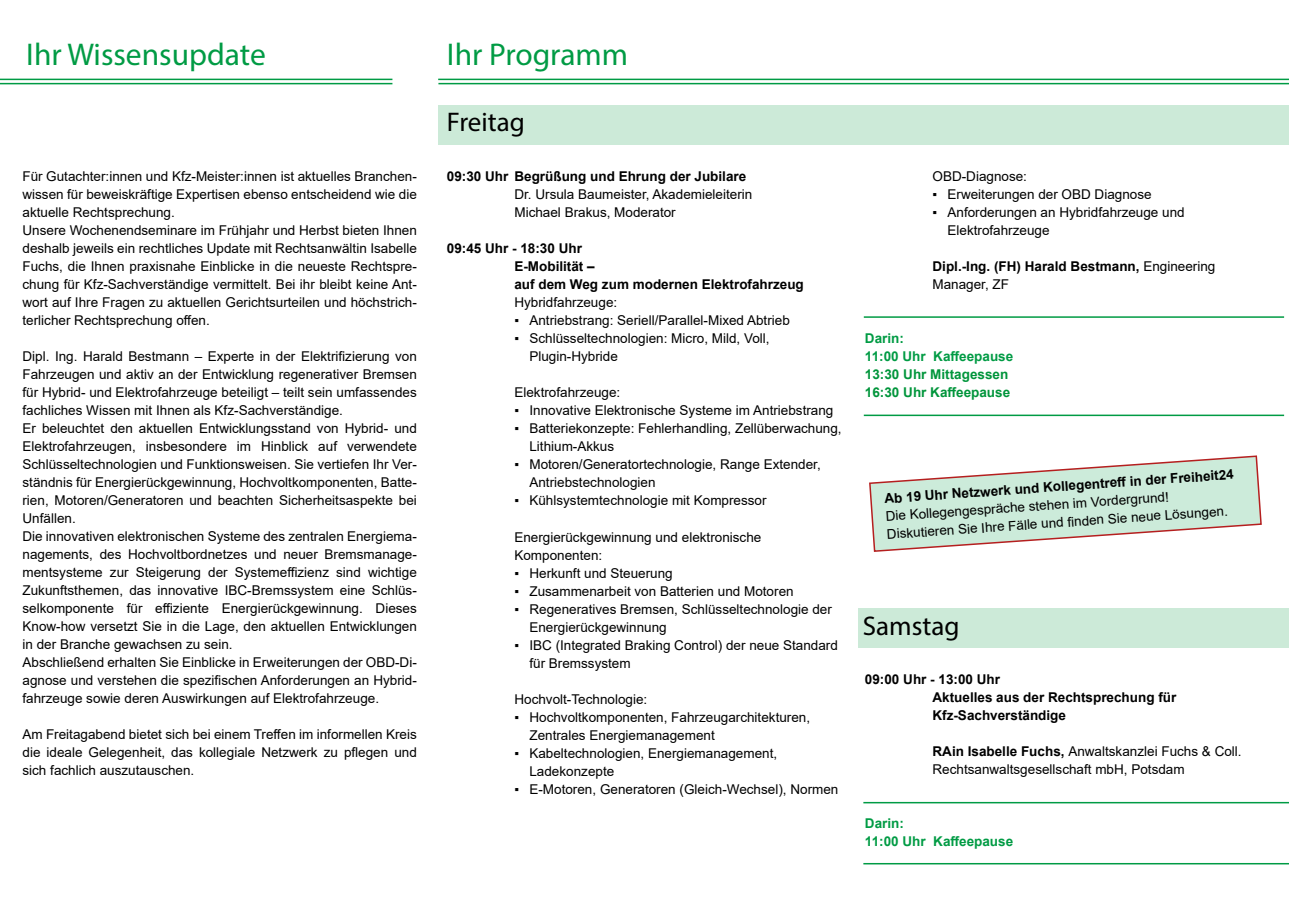
<style>
.page{position:relative;width:1289px;height:919px;background:#fff}
.page>*{position:absolute;margin:0;border:0;box-sizing:border-box;transform-origin:0 0}
.t1{font:31.5px "Myriad Pro";color:#009b44}
.t2{font:27px "Myriad Pro";color:#000}
.t3{font:13.5px/18px "Arial";color:#000}
.t4{font:700 13.5px/18px "Arial";color:#000}
.t5{font:700 13.5px/18px "Arial";color:#009b44}
.t6{font:700 13.5px/18px "Arial";color:#00953b}
.s1{font-weight:400}
.s2{font-weight:700}
</style>
<div class="page">
<hr style="left:0;top:79px;width:392px;height:1px;background:#009b44">
<hr style="left:0;top:83px;width:392px;height:1px;background:#009b44">
<hr style="left:438px;top:79px;width:850px;height:1px;background:#009b44">
<hr style="left:438px;top:83px;width:850px;height:1px;background:#009b44">
<div style="left:438px;top:105px;width:850px;height:40px;background:#ccead8"></div>
<div style="left:858px;top:608px;width:430px;height:39px;background:#ccead8"></div>
<svg style="left:869px;top:455px;width:393px;height:97px"></svg>
<hr style="left:863px;top:801px;width:425px;height:2px;background:#009b44">
<hr style="left:863px;top:862px;width:425px;height:2px;background:#009b44">
<hr style="left:863px;top:316px;width:420px;height:2px;background:#009b44">
<hr style="left:863px;top:414px;width:420px;height:2px;background:#009b44">
<h1 class="t1" style="left:26px;top:35px;width:241px">Ihr Wissensupdate</h1>
<h1 class="t1" style="left:447px;top:35px;width:183px">Ihr Programm</h1>
<p class="t3" style="left:22px;top:167px;width:396px">Für Gutachter:innen und Kfz-Meister:innen ist aktuelles Branchen&shy;wissen für beweiskräftige Expertisen ebenso entscheidend wie die aktuelle Rechtsprechung.<br>Unsere Wochenendseminare im Frühjahr und Herbst bieten Ihnen deshalb jeweils ein rechtliches Update mit Rechtsanwältin Isabelle Fuchs, die Ihnen praxisnahe Einblicke in die neueste Rechtspre&shy;chung für Kfz-Sachverständige vermittelt. Bei ihr bleibt keine Ant&shy;wort auf Ihre Fragen zu aktuellen Gerichtsurteilen und höchstrich&shy;terlicher Rechtsprechung offen.</p>
<p class="t3" style="left:22px;top:347px;width:396px">Dipl. Ing. Harald Bestmann – Experte in der Elektrifizierung von Fahrzeugen und aktiv an der Entwicklung regenerativer Bremsen für Hybrid- und Elektrofahrzeuge beteiligt – teilt sein umfassendes fachliches Wissen mit Ihnen als Kfz-Sachverständige.<br>Er beleuchtet den aktuellen Entwicklungsstand von Hybrid- und Elektrofahrzeugen, insbesondere im Hinblick auf verwendete Schlüsseltechnologien und Funktionsweisen. Sie vertiefen Ihr Ver&shy;ständnis für Energierückgewinnung, Hochvoltkomponenten, Batte&shy;rien, Motoren/Generatoren und beachten Sicherheitsaspekte bei Unfällen.<br>Die innovativen elektronischen Systeme des zentralen Energiema&shy;nagements, des Hochvoltbordnetzes und neuer Bremsmanage&shy;mentsysteme zur Steigerung der Systemeffizienz sind wichtige Zukunftsthemen, das innovative IBC-Bremssystem eine Schlüs&shy;selkomponente für effiziente Energierückgewinnung. Dieses Know-how versetzt Sie in die Lage, den aktuellen Entwicklungen in der Branche gewachsen zu sein.<br>Abschließend erhalten Sie Einblicke in Erweiterungen der OBD-Di&shy;agnose und verstehen die spezifischen Anforderungen an Hybrid&shy;fahrzeuge sowie deren Auswirkungen auf Elektrofahrzeuge.</p>
<p class="t3" style="left:22px;top:725px;width:396px;text-align:justify">Am Freitagabend bietet sich bei einem Treffen im informellen Kreis die ideale Gelegenheit, das kollegiale Netzwerk zu pflegen und sich fachlich auszutauschen.</p>
<h2 class="t2" style="left:447px;top:106px;width:79px">Freitag</h2>
<p class="t4" style="left:447px;top:168px;width:301px">09:30 Uhr Begrüßung und Ehrung der Jubilare</p>
<p class="t3" style="left:514px;top:185px;width:239px">Dr. Ursula Baumeister, Akademieleiterin<br>Michael Brakus, Moderator</p>
<p class="t4" style="left:514px;top:240px;width:291px;text-indent:-68px">09:45 Uhr - 18:30 Uhr<br>E-Mobilität –<br>auf dem Weg zum modernen Elektrofahrzeug</p>
<p class="t3" style="left:514px;top:293px;width:104px">Hybridfahrzeuge:</p>
<p class="t3" style="left:514px;top:311px;width:277px">▪ Antriebstrang: Seriell/Parallel-Mixed Abtrieb</p>
<p class="t3" style="left:529px;top:329px;width:242px;text-indent:-15px">▪ Schlüsseltechnologien: Micro, Mild, Voll,<br>Plugin-Hybride</p>
<p class="t3" style="left:514px;top:383px;width:107px">Elektrofahrzeuge:</p>
<p class="t3" style="left:514px;top:401px;width:320px">▪ Innovative Elektronische Systeme im Antriebstrang</p>
<p class="t3" style="left:529px;top:419px;width:314px;text-indent:-15px">▪ Batteriekonzepte: Fehlerhandling, Zellüberwachung,<br>Lithium-Akkus</p>
<p class="t3" style="left:529px;top:455px;width:293px;text-indent:-15px">▪ Motoren/Generatortechnologie, Range Extender,<br>Antriebstechnologien</p>
<p class="t3" style="left:514px;top:491px;width:254px">▪ Kühlsystemtechnologie mit Kompressor</p>
<p class="t3" style="left:514px;top:527px;width:248px">Energierückgewinnung und elektronische<br>Komponenten:</p>
<p class="t3" style="left:514px;top:563px;width:160px">▪ Herkunft und Steuerung</p>
<p class="t3" style="left:514px;top:581px;width:281px">▪ Zusammenarbeit von Batterien und Motoren</p>
<p class="t3" style="left:529px;top:599px;width:304px;text-indent:-15px">▪ Regeneratives Bremsen, Schlüsseltechnologie der<br>Energierückgewinnung</p>
<p class="t3" style="left:529px;top:635px;width:310px;text-indent:-15px">▪ IBC (Integrated Braking Control) der neue Standard für Bremssystem</p>
<p class="t3" style="left:514px;top:689px;width:134px">Hochvolt-Technologie:</p>
<p class="t3" style="left:529px;top:707px;width:282px;text-indent:-15px">▪ Hochvoltkomponenten, Fahrzeugarchitekturen,<br>Zentrales Energiemanagement</p>
<p class="t3" style="left:529px;top:743px;width:249px;text-indent:-15px">▪ Kabeltechnologien, Energiemanagement,<br>Ladekonzepte</p>
<p class="t3" style="left:514px;top:779px;width:325px">▪ E-Motoren, Generatoren (Gleich-Wechsel), Normen</p>
<p class="t3" style="left:932px;top:167px;width:96px">OBD-Diagnose:</p>
<p class="t3" style="left:932px;top:185px;width:221px">▪ Erweiterungen der OBD Diagnose</p>
<p class="t3" style="left:947px;top:203px;width:239px;text-indent:-15px">▪ Anforderungen an Hybridfahrzeuge und<br>Elektrofahrzeuge</p>
<p class="t4" style="left:932px;top:257px;width:284px">Dipl.-Ing. (FH) Harald Bestmann, <span class="s1">Engineering<br>Manager, ZF</span></p>
<p class="t5" style="left:865px;top:329px;width:150px">Darin:<br>11:00 Uhr Kaffeepause</p>
<p class="t6" style="left:865px;top:365px;width:147px">13:30 Uhr Mittagessen<br>16:30 Uhr Kaffeepause</p>
<p class="t4" style="left:883px;top:489px;width:352px;rotate:-4deg">Ab 19 Uhr Netzwerk und Kollegentreffin der Freiheit24</p>
<p class="t3" style="left:885px;top:507px;width:343px;rotate:-4deg">Die Kollegengespräche stehen im Vordergrund!<br>Diskutieren Sie Ihre Fälle und fi nden Sie neue Lösungen.</p>
<h2 class="t2" style="left:862px;top:609px;width:98px">Samstag</h2>
<p class="t4" style="left:932px;top:670px;width:245px;text-indent:-68px">09:00 Uhr - 13:00 Uhr<br>Aktuelles aus der Rechtsprechung für<br>Kfz-Sachverständige</p>
<p class="t3" style="left:932px;top:742px;width:311px"><span class="s2">RAin Isabelle Fuchs,</span> Anwaltskanzlei Fuchs &amp; Coll.<br>Rechtsanwaltsgesellschaft mbH, Potsdam</p>
<p class="t5" style="left:865px;top:814px;width:150px">Darin:<br>11:00 Uhr Kaffeepause</p>
</div>
